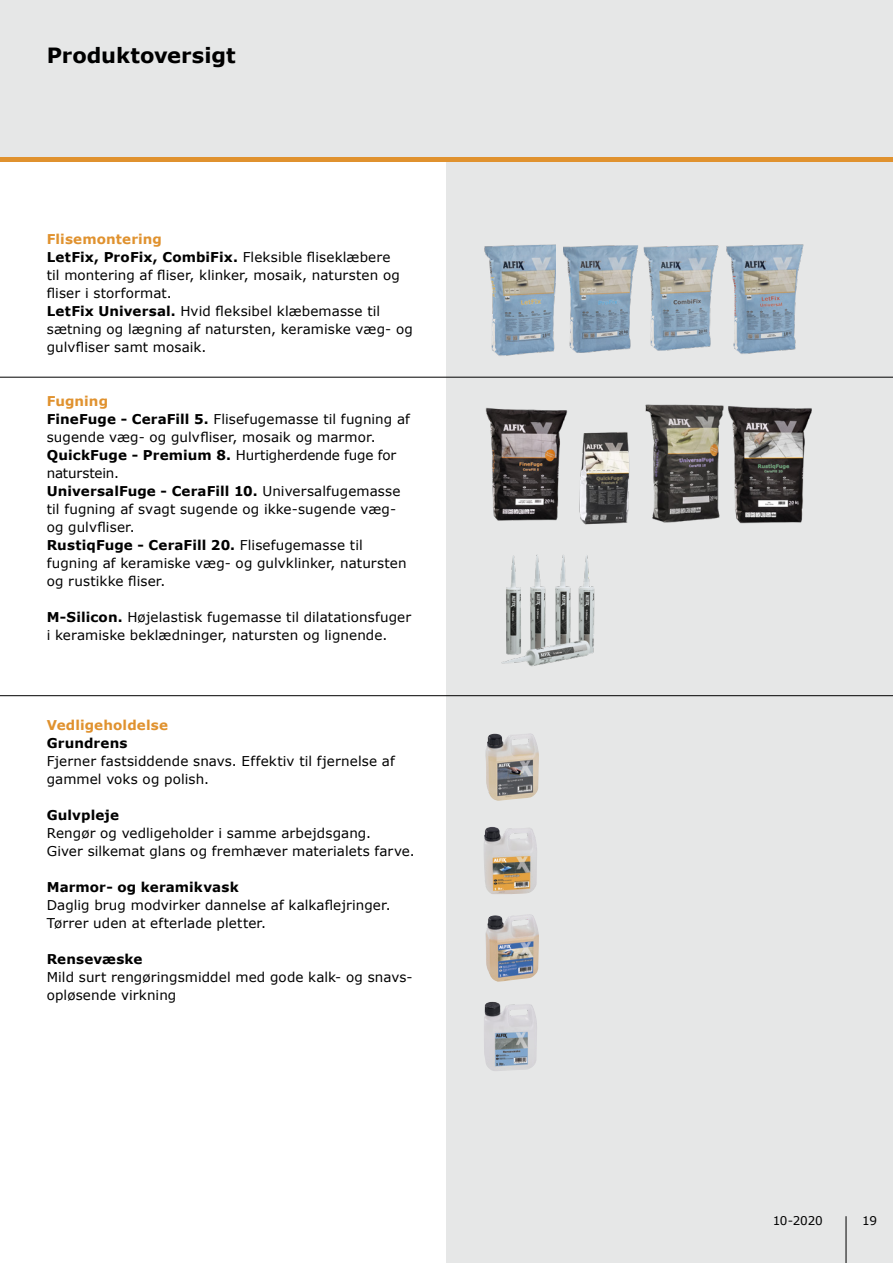
<style>
.page{position:relative;width:893px;height:1263px;background:#fff}
.page>*{position:absolute;margin:0;border:0;box-sizing:border-box;transform-origin:0 0}
.Overskrift{font:700 21px "Verdana";color:#000}
.Brødtekst{font:13.5px/18px "Verdana";letter-spacing:.005em;color:#000}
.Brødtekst-2{font:13.5px/18px "Verdana";letter-spacing:-.015em;color:#000}
.Brødtekst-3{font:700 13.5px "Verdana";letter-spacing:.01em;color:#000}
.Brødtekst-4{font:700 13.5px "Verdana";letter-spacing:.01em;color:#e0922f}
.t1{font:12px "Verdana";letter-spacing:-.015em;color:#000}
.s1{font-weight:700}
</style>
<div class="page">
<div style="left:0;top:0;width:893px;height:161px;background:#e6e7e7"></div>
<hr style="left:0;top:159px;width:1px;height:1104px;background:#e6e7e7">
<div style="left:446px;top:159px;width:447px;height:1104px;background:#e6e7e7"></div>
<hr style="left:846px;top:1216px;width:1px;height:47px;background:#000">
<img style="left:501px;top:555px;width:94px;height:112px">
<img style="left:563px;top:245px;width:156px;height:108px">
<img style="left:726px;top:244px;width:77px;height:110px">
<img style="left:484px;top:244px;width:71px;height:112px">
<hr style="left:0;top:377px;width:893px;height:1px;background:#000">
<hr style="left:0;top:695px;width:893px;height:1px;background:#000">
<img style="left:485px;top:733px;width:54px;height:68px">
<img style="left:484px;top:827px;width:53px;height:67px">
<img style="left:485px;top:914px;width:54px;height:68px">
<img style="left:484px;top:1002px;width:53px;height:69px">
<img style="left:485px;top:407px;width:82px;height:114px">
<img style="left:645px;top:404px;width:78px;height:119px">
<img style="left:723px;top:405px;width:89px;height:119px">
<img style="left:579px;top:432px;width:51px;height:93px">
<div style="left:0;top:157px;width:893px;height:5px;background:#e0922f"></div>
<p class="Overskrift" style="left:47px;top:40px;width:190px">Produktoversigt</p>
<p class="Brødtekst-4" style="left:47px;top:230px;width:117px">Flisemontering</p>
<p class="Brødtekst" style="left:47px;top:248px;width:355px"><span class="s1">LetFix, ProFix, CombiFix.</span> Fleksible fliseklæbere til montering af fliser, klinker, mosaik, natursten og fliser i storformat.</p>
<p class="Brødtekst" style="left:47px;top:302px;width:368px"><span class="s1">LetFix Universal.</span> Hvid fleksibel klæbemasse til sætning og lægning af natursten, keramiske væg- og gulvfliser samt mosaik.</p>
<p class="Brødtekst-4" style="left:47px;top:392px;width:63px">Fugning</p>
<p class="Brødtekst" style="left:47px;top:410px;width:365px"><span class="s1">FineFuge - CeraFill 5.</span> Flisefugemasse til fugning af sugende væg- og gulvfliser, mosaik og marmor.</p>
<p class="Brødtekst-2" style="left:47px;top:446px;width:351px"><span class="s1">QuickFuge - Premium 8.</span> Hurtigherdende fuge for naturstein.</p>
<p class="Brødtekst" style="left:47px;top:482px;width:355px"><span class="s1">UniversalFuge - CeraFill 10.</span> Universalfugemasse til fugning af svagt sugende og ikke-sugende væg&shy;og gulvfliser.</p>
<p class="Brødtekst" style="left:47px;top:536px;width:361px"><span class="s1">RustiqFuge - CeraFill 20.</span> Flisefugemasse til fugning af keramiske væg- og gulvklinker, natursten og rustikke fliser.</p>
<p class="Brødtekst" style="left:47px;top:608px;width:366px"><span class="s1">M-Silicon.</span> Højelastisk fugemasse til dilatationsfuger i keramiske beklædninger, natursten og lignende.</p>
<p class="Brødtekst-4" style="left:47px;top:716px;width:123px">Vedligeholdelse</p>
<p class="Brødtekst-3" style="left:47px;top:734px;width:82px">Grundrens</p>
<p class="Brødtekst" style="left:47px;top:752px;width:349px">Fjerner fastsiddende snavs. Effektiv til fjernelse af gammel voks og polish.</p>
<p class="Brødtekst-3" style="left:47px;top:806px;width:74px">Gulvpleje</p>
<p class="Brødtekst" style="left:47px;top:824px;width:326px">Rengør og vedligeholder i samme arbejdsgang.</p>
<p class="Brødtekst" style="left:47px;top:842px;width:370px">Giver silkemat glans og fremhæver materialets farve.</p>
<p class="Brødtekst-3" style="left:47px;top:878px;width:193px">Marmor- og keramikvask</p>
<p class="Brødtekst" style="left:47px;top:896px;width:345px">Daglig brug modvirker dannelse af kalkaflejringer.<br>Tørrer uden at efterlade pletter.</p>
<p class="Brødtekst-3" style="left:47px;top:950px;width:97px">Rensevæske</p>
<p class="Brødtekst" style="left:47px;top:968px;width:367px">Mild surt rengøringsmiddel med gode kalk- og snavs&shy;opløsende virkning</p>
<p class="t1" style="left:773px;top:1213px;width:52px">10-2020</p>
<p class="t1" style="left:862px;top:1213px;width:16px">19</p>
</div>
